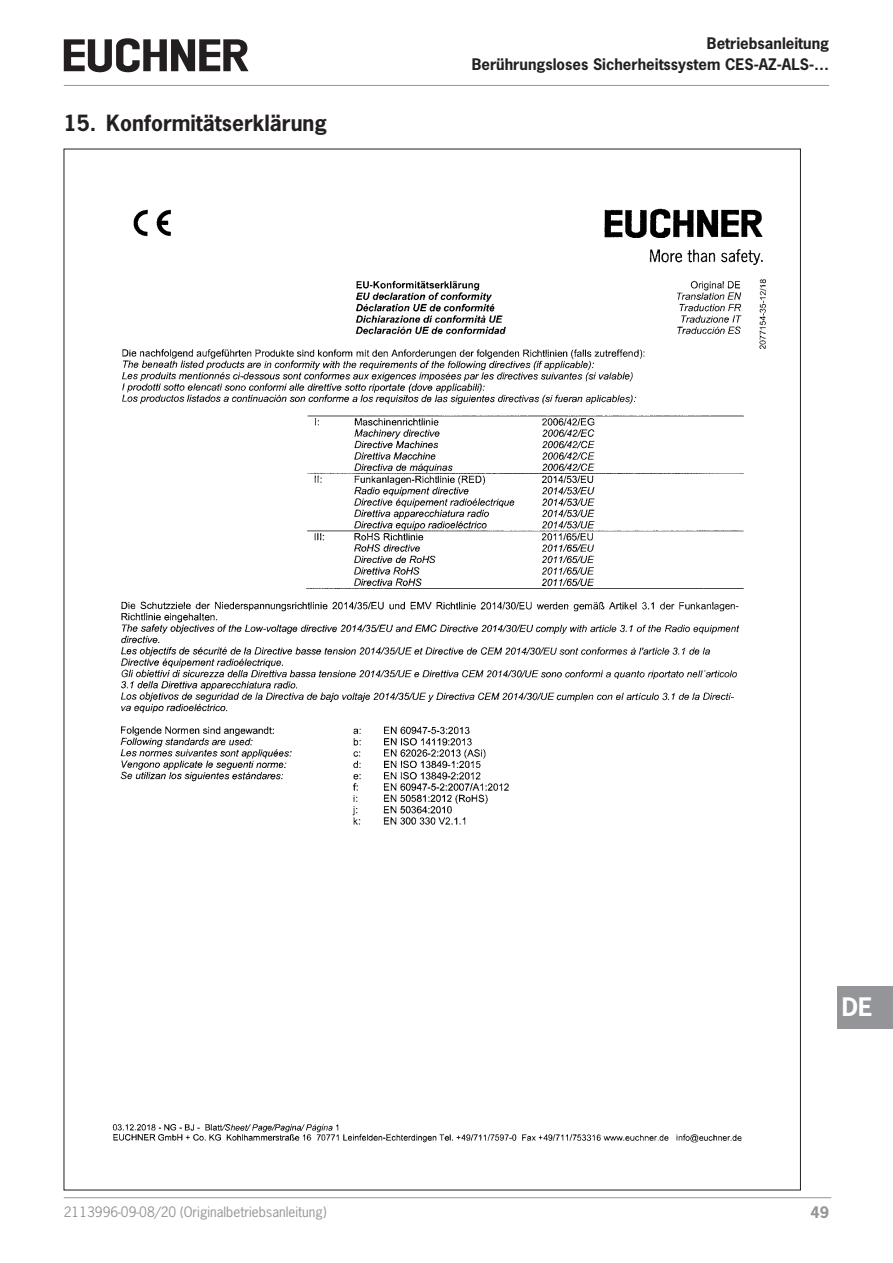
<style>
.page{position:relative;width:893px;height:1263px;background:#fff}
.page>*{position:absolute;margin:0;border:0;box-sizing:border-box;transform-origin:0 0}
.t1{font:700 24px "News Gothic Std";color:#fff}
.t2{font:700 21px "News Gothic Std";color:#231f20}
.t3{font:700 15px/20.1px "News Gothic Std";color:#231f20;text-align:right}
.t4{font:700 15px "News Gothic Std";color:#939598}
.t5{font:13.5px "News Gothic Std";color:#939598}
</style>
<div class="page">
<hr style="left:64px;top:85px;width:765px;height:1px;background:#939598">
<hr style="left:64px;top:1197px;width:767px;height:1px;background:#939598">
<svg style="left:64px;top:38px;width:184px;height:34px"></svg>
<div style="left:838px;top:986px;width:55px;height:43px;background:#939598"></div>
<img style="left:112px;top:208px;width:654px;height:935px">
<p class="t2" style="left:64px;top:109px;width:265px">15. Konformitätserklärung</p>
<p class="t3" style="left:472px;top:33px;width:359px">Betriebsanleitung<br>Berührungsloses Sicherheitssystem CES-AZ-ALS-…</p>
<h1 class="t1" style="left:842px;top:991px;width:32px">DE</h1>
<p class="t5" style="left:64px;top:1203px;width:264px">2113996-09-08/20 (Originalbetriebsanleitung)</p>
<p class="t4" style="left:810px;top:1202px;width:20px">49</p>
</div>
